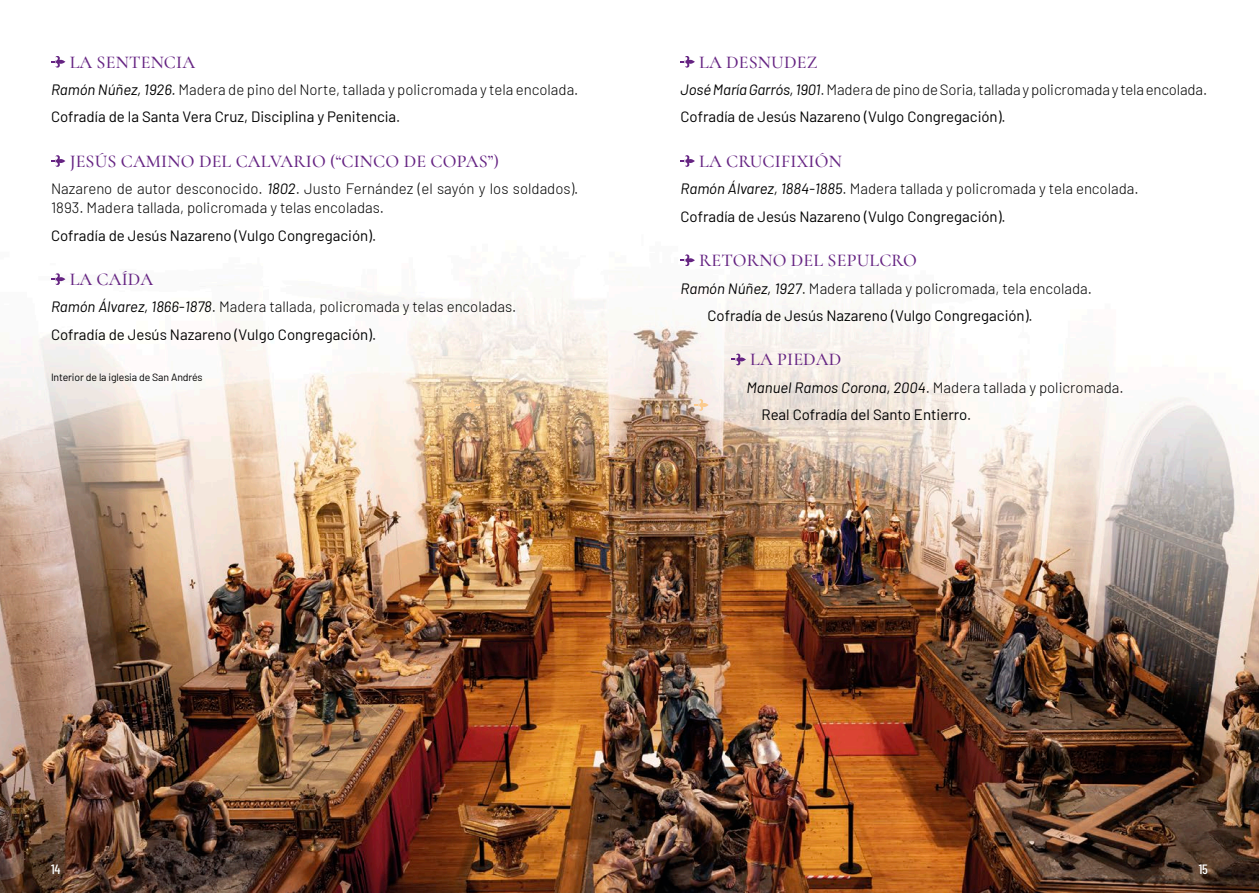
<style>
.page{position:relative;width:1259px;height:893px;background:#fff}
.page>*{position:absolute;margin:0;border:0;box-sizing:border-box;transform-origin:0 0}
.t1{font:500 18px "Cormorant";letter-spacing:.01em;color:#652382}
.t2{font:15px/27.5px "Barlow";color:#000}
.t3{font:300 15px/27.5px "Barlow";color:#000}
.t4{font:500 13.5px "Barlow Condensed";color:#fff}
.t5{font:10.5px "Barlow";letter-spacing:-.01em;color:#000}
.s1{font-weight:400;font-style:italic}
.s2{font-weight:400}
.s3{font-style:italic}
.s4{font-weight:300}
</style>
<div class="page">
<img style="left:0;top:61px;width:1259px;height:832px">
<svg style="left:51px;top:56px;width:14px;height:12px"></svg>
<svg style="left:51px;top:154px;width:14px;height:14px"></svg>
<svg style="left:51px;top:272px;width:14px;height:14px"></svg>
<svg style="left:680px;top:56px;width:15px;height:12px"></svg>
<svg style="left:680px;top:154px;width:15px;height:14px"></svg>
<svg style="left:680px;top:254px;width:15px;height:13px"></svg>
<svg style="left:731px;top:353px;width:15px;height:13px"></svg>
<svg style="left:466px;top:398px;width:14px;height:14px"></svg>
<svg style="left:694px;top:398px;width:14px;height:14px"></svg>
<p class="t1" style="left:70px;top:51px;width:127px">LA SENTENCIA</p>
<p class="t3" style="left:51px;top:75px;width:529px"><span class="s1">Ramón Núñez, 1926.</span> Madera de pino del Norte, tallada y policromada y tela encolada.<br><span class="s2">Cofradía de la Santa Vera Cruz, Disciplina y Penitencia.</span></p>
<p class="t1" style="left:70px;top:150px;width:431px">JESÚS CAMINO DEL CALVARIO (“CINCO DE COPAS”)</p>
<p class="t3" style="left:51px;top:178px;width:529px;line-height:18.9px">Nazareno de autor desconocido. <span class="s1">1802</span>. Justo Fernández (el sayón y los soldados).<br>1893. Madera tallada, policromada y telas encoladas.</p>
<p class="t2" style="left:51px;top:220px;width:327px">Cofradía de Jesús Nazareno (Vulgo Congregación).</p>
<p class="t1" style="left:70px;top:268px;width:85px">LA CAÍDA</p>
<p class="t2" style="left:51px;top:292px;width:467px"><span class="s3">Ramón Álvarez, 1866-1878</span><span class="s4">. Madera tallada, policromada y telas encoladas.<br></span>Cofradía de Jesús Nazareno (Vulgo Congregación).</p>
<p class="t5" style="left:51px;top:370px;width:153px">Interior de la iglesia de San Andrés</p>
<p class="t1" style="left:699px;top:51px;width:120px">LA DESNUDEZ</p>
<p class="t3" style="left:680px;top:75px;width:528px"><span class="s1">José María Garrós, 1901</span>. Madera de pino de Soria, tallada y policromada y tela encolada.<br><span class="s2">Cofradía de Jesús Nazareno (Vulgo Congregación).</span></p>
<p class="t1" style="left:699px;top:150px;width:144px">LA CRUCIFIXIÓN</p>
<p class="t2" style="left:680px;top:174px;width:459px"><span class="s3">Ramón Álvarez, 1884-1885</span><span class="s4">. Madera tallada y policromada y tela encolada.<br></span>Cofradía de Jesús Nazareno (Vulgo Congregación).</p>
<p class="t1" style="left:699px;top:249px;width:219px">RETORNO DEL SEPULCRO</p>
<p class="t2" style="left:707px;top:273px;width:386px;text-indent:-27px"><span class="s3">Ramón Núñez, 1927</span><span class="s4">. Madera tallada y policromada, tela encolada.<br></span>Cofradía de Jesús Nazareno (Vulgo Congregación).</p>
<p class="t1" style="left:750px;top:349px;width:93px">LA PIEDAD</p>
<p class="t2" style="left:761px;top:372px;width:363px;text-indent:-15px"><span class="s3">Manuel Ramos Corona, 2004</span><span class="s4">. Madera tallada y policromada.<br></span>Real Cofradía del Santo Entierro.</p>
<p class="t4" style="left:51px;top:860px;width:11px">14</p>
<p class="t4" style="left:1198px;top:860px;width:11px">15</p>
</div>
